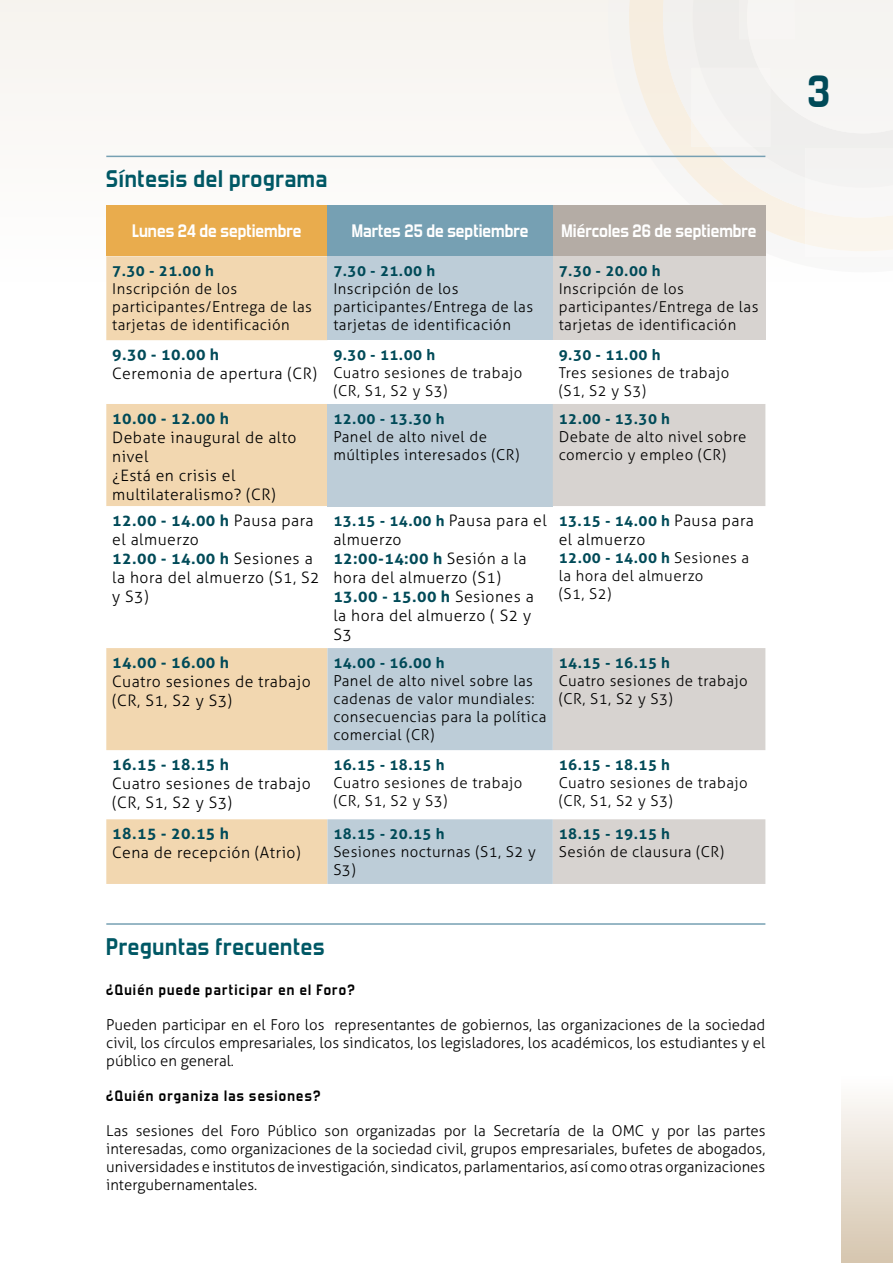
<style>
.page{position:relative;width:893px;height:1263px;background:#fff}
.page>*{position:absolute;margin:0;border:0;box-sizing:border-box;transform-origin:0 0}
.t1{font:700 45px "Forgotten Futurist Rg";color:#004a58}
.t2{font:700 24px "Forgotten Futurist Rg";letter-spacing:.03em;color:#005865}
.t3{font:700 18px "Forgotten Futurist Rg";color:#fff}
.t4{font:300 15.75px/18.9px "Aller";letter-spacing:.03em;color:#000}
.t5{font:700 15.75px "Aller";letter-spacing:.03em;color:#004a58}
.t6{font:300 15px/18px "Aller";letter-spacing:.03em;color:#000}
.t7{font:700 15px "Aller";letter-spacing:.03em;color:#004a58}
.t8{font:700 15px "Forgotten Futurist Rg";letter-spacing:.08em;color:#000}
.s1{font-weight:700;color:#004a58}
.s2{font-weight:300;font-size:15.75px;color:#000}
</style>
<div class="page">
<div style="left:0;top:0;width:893px;height:285px;background:#f9f7f4"></div>
<svg style="left:629px;top:0;width:34px;height:206px"></svg>
<svg style="left:663px;top:0;width:28px;height:206px"></svg>
<svg style="left:691px;top:0;width:114px;height:257px"></svg>
<div style="left:842px;top:1073px;width:51px;height:190px;background:linear-gradient(to bottom,#fffefe,#d5c5ae)"></div>
<hr style="left:106px;top:156px;width:659px;height:1px;background:#76a0b3">
<hr style="left:106px;top:923px;width:659px;height:2px;background:#76a0b3">
<div style="left:106px;top:206px;width:221px;height:50px;background:#e9ac4d"></div>
<div style="left:327px;top:206px;width:226px;height:50px;background:#76a0b3"></div>
<div style="left:553px;top:206px;width:212px;height:50px;background:#b4aca5"></div>
<svg style="left:106px;top:256px;width:221px;height:628px;fill:#f2d7b0"></svg>
<div style="left:327px;top:256px;width:226px;height:84px;background:#bdcdd8"></div>
<div style="left:553px;top:256px;width:212px;height:84px;background:#d7d3d0"></div>
<div style="left:327px;top:404px;width:226px;height:102px;background:#bdcdd8"></div>
<svg style="left:553px;top:404px;width:212px;height:480px;fill:#d7d3d0"></svg>
<svg style="left:327px;top:648px;width:226px;height:236px;fill:#bdcdd8"></svg>
<h2 class="t2" style="left:106px;top:164px;width:222px">Síntesis del programa</h2>
<p class="t3" style="left:132px;top:220px;width:171px">Lunes 24 de septiembre</p>
<p class="t3" style="left:352px;top:220px;width:178px">Martes 25 de septiembre</p>
<p class="t3" style="left:562px;top:220px;width:197px">Miércoles 26 de septiembre</p>
<p class="t7" style="left:112px;top:261px;width:103px">7.30 - 21.00 h</p>
<p class="t6" style="left:112px;top:280px;width:201px">Inscripción de los participantes/Entrega de las tarjetas de identificación</p>
<p class="t7" style="left:333px;top:261px;width:103px">7.30 - 21.00 h</p>
<p class="t6" style="left:333px;top:280px;width:201px">Inscripción de los participantes/Entrega de las tarjetas de identificación</p>
<p class="t7" style="left:559px;top:261px;width:103px">7.30 - 20.00 h</p>
<p class="t6" style="left:559px;top:280px;width:201px">Inscripción de los participantes/Entrega de las tarjetas de identificación</p>
<p class="t5" style="left:112px;top:345px;width:108px">9.30 - 10.00 h</p>
<p class="t4" style="left:112px;top:364px;width:206px">Ceremonia de apertura (CR)</p>
<p class="t5" style="left:112px;top:409px;width:118px">10.00 - 12.00 h</p>
<p class="t4" style="left:112px;top:428px;width:186px">Debate inaugural de alto nivel<br>¿Está en crisis el multilateralismo? (CR)</p>
<p class="t7" style="left:333px;top:345px;width:103px">9.30 - 11.00 h</p>
<p class="t6" style="left:333px;top:363px;width:190px">Cuatro sesiones de trabajo (CR, S1, S2 y S3)</p>
<p class="t7" style="left:333px;top:409px;width:113px">12.00 - 13.30 h</p>
<p class="t6" style="left:333px;top:427px;width:188px">Panel de alto nivel de múltiples interesados (CR)</p>
<p class="t4" style="left:112px;top:511px;width:209px"><span class="s1">12.00 - 14.00 h</span> Pausa para el almuerzo<br><span class="s1">12.00 - 14.00 h</span> Sesiones a la hora del almuerzo (S1, S2 y S3)</p>
<p class="t7" style="left:333px;top:512px;width:215px">13.15 - 14.00 h <span class="s2">Pausa para el</span></p>
<p class="t4" style="left:333px;top:530px;width:202px">almuerzo<br><span class="s1">12:00-14:00 h</span> Sesión a la hora del almuerzo (S1)<br><span class="s1">13.00 - 15.00 h</span> Sesiones a la hora del almuerzo ( S2 y<br>S3</p>
<p class="t5" style="left:112px;top:653px;width:118px">14.00 - 16.00 h</p>
<p class="t4" style="left:112px;top:672px;width:200px">Cuatro sesiones de trabajo (CR, S1, S2 y S3)</p>
<p class="t5" style="left:112px;top:755px;width:118px">16.15 - 18.15 h</p>
<p class="t4" style="left:112px;top:774px;width:200px">Cuatro sesiones de trabajo (CR, S1, S2 y S3)</p>
<p class="t5" style="left:112px;top:824px;width:118px">18.15 - 20.15 h</p>
<p class="t4" style="left:112px;top:843px;width:190px">Cena de recepción (Atrio)</p>
<p class="t7" style="left:333px;top:653px;width:113px">14.00 - 16.00 h</p>
<p class="t6" style="left:333px;top:671px;width:215px">Panel de alto nivel sobre las cadenas de valor mundiales: consecuencias para la política comercial (CR)</p>
<p class="t7" style="left:333px;top:755px;width:113px">16.15 - 18.15 h</p>
<p class="t6" style="left:333px;top:773px;width:190px">Cuatro sesiones de trabajo (CR, S1, S2 y S3)</p>
<p class="t7" style="left:333px;top:824px;width:113px">18.15 - 20.15 h</p>
<p class="t6" style="left:333px;top:842px;width:204px">Sesiones nocturnas (S1, S2 y<br>S3)</p>
<p class="t7" style="left:559px;top:345px;width:103px">9.30 - 11.00 h</p>
<p class="t6" style="left:559px;top:363px;width:172px">Tres sesiones de trabajo (S1, S2 y S3)</p>
<p class="t7" style="left:559px;top:409px;width:113px">12.00 - 13.30 h</p>
<p class="t6" style="left:559px;top:427px;width:189px">Debate de alto nivel sobre comercio y empleo (CR)</p>
<p class="t7" style="left:559px;top:512px;width:197px">13.15 - 14.00 h <span class="s2">Pausa para</span></p>
<p class="t4" style="left:559px;top:530px;width:88px">el almuerzo</p>
<p class="t6" style="left:559px;top:549px;width:192px"><span class="s1">12.00 - 14.00 h</span> Sesiones a la hora del almuerzo<br>(S1, S2)</p>
<p class="t7" style="left:559px;top:653px;width:113px">14.15 - 16.15 h</p>
<p class="t6" style="left:559px;top:671px;width:190px">Cuatro sesiones de trabajo (CR, S1, S2 y S3)</p>
<p class="t7" style="left:559px;top:755px;width:113px">16.15 - 18.15 h</p>
<p class="t6" style="left:559px;top:773px;width:190px">Cuatro sesiones de trabajo (CR, S1, S2 y S3)</p>
<p class="t7" style="left:559px;top:824px;width:113px">18.15 - 19.15 h</p>
<p class="t6" style="left:559px;top:842px;width:167px">Sesión de clausura (CR)</p>
<h2 class="t2" style="left:106px;top:932px;width:220px">Preguntas frecuentes</h2>
<p class="t8" style="left:106px;top:980px;width:250px">¿Quién puede participar en el Foro?</p>
<p class="t6" style="left:106px;top:1015px;width:660px;text-align:justify">Pueden participar en el Foro los representantes de gobiernos, las organizaciones de la sociedad civil, los círculos empresariales, los sindicatos, los legisladores, los académicos, los estudiantes y el público en general.</p>
<p class="t8" style="left:106px;top:1086px;width:216px">¿Quién organiza las sesiones?</p>
<p class="t6" style="left:106px;top:1121px;width:661px;text-align:justify">Las sesiones del Foro Público son organizadas por la Secretaría de la OMC y por las partes interesadas, como organizaciones de la sociedad civil, grupos empresariales, bufetes de abogados, universidades e institutos de investigación, sindicatos, parlamentarios, así como otras organizaciones intergubernamentales.</p>
<h1 class="t1" style="left:807px;top:64px;width:24px">3</h1>
</div>
